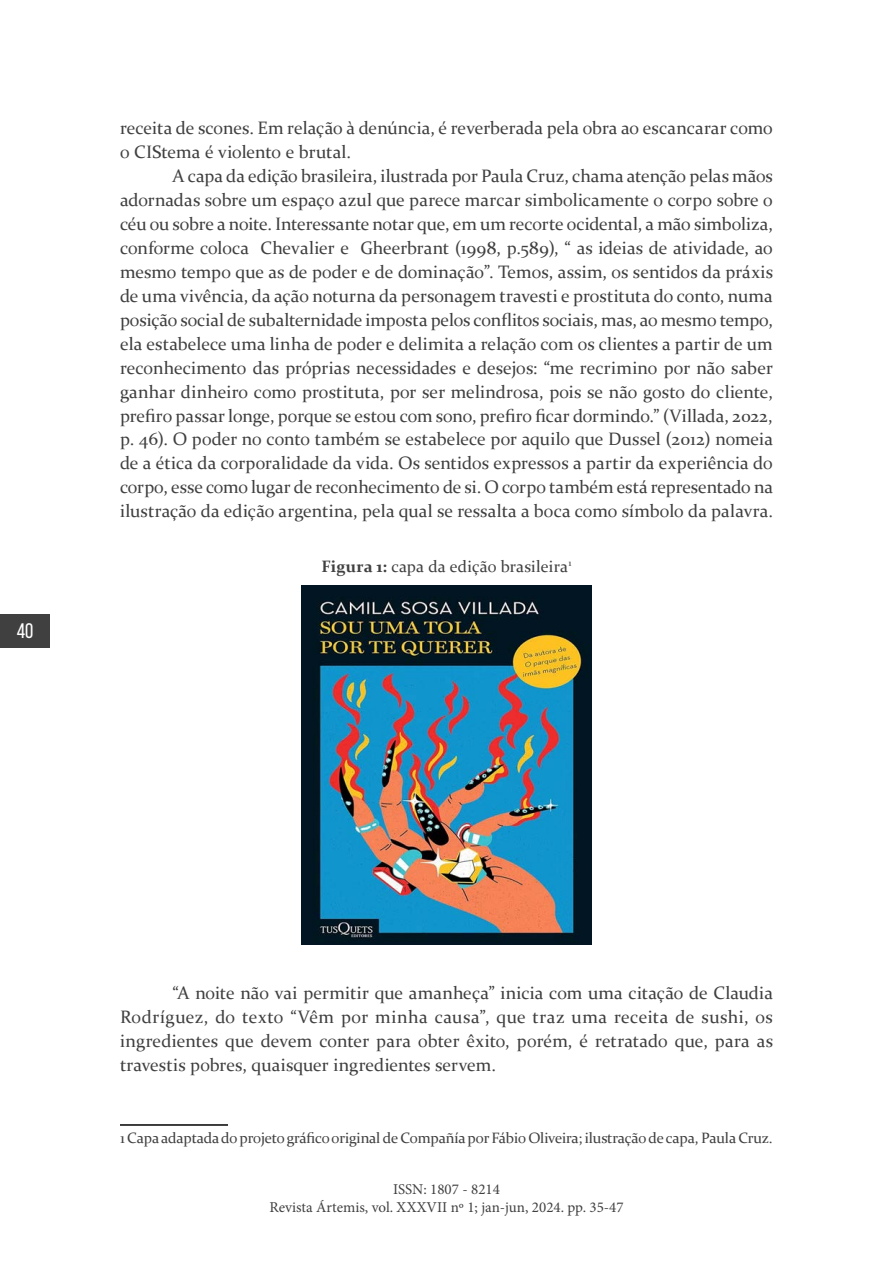
<style>
.page{position:relative;width:893px;height:1263px;background:#fff}
.page>*{position:absolute;margin:0;border:0;box-sizing:border-box;transform-origin:0 0}
.t1{font:21px "Bebas Neue";color:#fff}
.t2{font:18px/24px "Constantia";letter-spacing:.005em;color:#404040;text-align:justify}
.t3{font:16.5px "Constantia";letter-spacing:.01em;color:#404040}
.t4{font:15px "Constantia";letter-spacing:-.01em;color:#404040}
.t5{font:15px/18px "Minion Pro";color:#404040;text-align:center}
.s1{font-weight:700}
</style>
<div class="page">
<div style="left:0;top:615px;width:50px;height:33px;background:#404040"></div>
<img style="left:301px;top:586px;width:291px;height:358px">
<hr style="left:120px;top:1124px;width:108px;height:2px;background:#000">
<p class="t1" style="left:17px;top:620px;width:18px">40</p>
<p class="t2" style="left:120px;top:115px;width:654px">receita de scones. Em relação à denúncia, é reverberada pela obra ao escancarar como o CIStema é violento e brutal.</p>
<p class="t2" style="left:120px;top:163px;width:655px;text-indent:53px">A capa da edição brasileira, ilustrada por Paula Cruz, chama atenção pelas mãos adornadas sobre um espaço azul que parece marcar simbolicamente o corpo sobre o céu ou sobre a noite. Interessante notar que, em um recorte ocidental, a mão simboliza, conforme coloca Chevalier e Gheerbrant (1998, p.589), “ as ideias de atividade, ao mesmo tempo que as de poder e de dominação”. Temos, assim, os sentidos da práxis de uma vivência, da ação noturna da personagem travesti e prostituta do conto, numa posição social de subalternidade imposta pelos conflitos sociais, mas, ao mesmo tempo, ela estabelece uma linha de poder e delimita a relação com os clientes a partir de um reconhecimento das próprias necessidades e desejos: “me recrimino por não saber ganhar dinheiro como prostituta, por ser melindrosa, pois se não gosto do cliente, prefiro passar longe, porque se estou com sono, prefiro ficar dormindo.” (Villada, 2022, p. 46). O poder no conto também se estabelece por aquilo que Dussel (2012) nomeia de a ética da corporalidade da vida. Os sentidos expressos a partir da experiência do corpo, esse como lugar de reconhecimento de si. O corpo também está representado na ilustração da edição argentina, pela qual se ressalta a boca como símbolo da palavra.</p>
<p class="t3" style="left:322px;top:555px;width:251px"><span class="s1">Figura 1:</span> capa da edição brasileira<sup>1</sup></p>
<p class="t2" style="left:120px;top:980px;width:654px;text-indent:53px">“A noite não vai permitir que amanheça” inicia com uma citação de Claudia Rodríguez, do texto “Vêm por minha causa”, que traz uma receita de sushi, os ingredientes que devem conter para obter êxito, porém, é retratado que, para as travestis pobres, quaisquer ingredientes servem.</p>
<p class="t4" style="left:120px;top:1128px;width:654px">1 Capa adaptada do projeto gráfico original de Compañía por Fábio Oliveira; ilustração de capa, Paula Cruz.</p>
<p class="t5" style="left:269px;top:1181px;width:356px">ISSN: 1807 - 8214<br>Revista Ártemis, vol. XXXVII nº 1; jan-jun, 2024. pp. 35-47</p>
</div>
